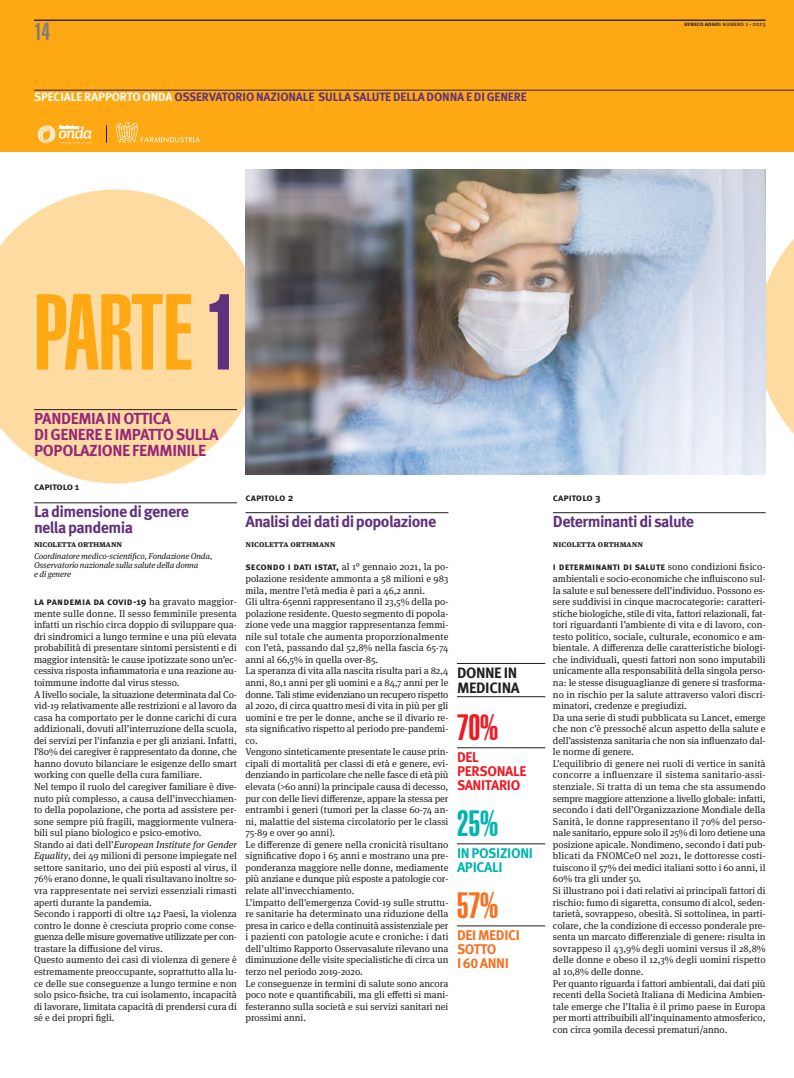
<style>
.page{position:relative;width:794px;height:1078px;background:#fff}
.page>*{position:absolute;margin:0;border:0;box-sizing:border-box;transform-origin:0 0}
.t1{font:900 extra-condensed 105.7px "Helvetica";letter-spacing:-.02em;color:#fea814}
.t2{font:900 extra-condensed 36px "Helvetica";color:#ef1923}
.t3{font:900 extra-condensed 36px "Helvetica";color:#00b5ae}
.t4{font:900 extra-condensed 36px "Helvetica";color:#f67020}
.t5{font:900 extra-condensed 24px "Helvetica";color:#7d7c7e}
.t6{font:700 16px/16px "Meta Pro";letter-spacing:-.035em;color:#60317e}
.t7{font:700 16px/16px "Meta Pro";letter-spacing:-.025em;color:#96277c}
.t8{font:700 15px/15px "Meta Pro";letter-spacing:-.025em;color:#241f1f}
.t9{font:700 14px/14px "Meta Pro";letter-spacing:-.025em;color:#ef1923}
.t10{font:700 14px/13.9px "Meta Pro";letter-spacing:-.025em;color:#f67020}
.t11{font:700 14px/14px "Meta Pro";letter-spacing:-.025em;color:#00b5ae}
.t12{font:700 12px "Meta Pro";letter-spacing:-.01em;color:#60317e}
.t13{font:700 10px "Meta Pro";color:#241f1f}
.t14{font:700 10px "Meta Pro";letter-spacing:.02em;color:#241f1f}
.t15{font:700 10px "Meta Pro";letter-spacing:-.02em;color:#241f1f}
.t16{font:9.8px/11.6px "Meta Serif OT";color:#241f1f}
.t17{font:italic 8.5px/9px "Meta Serif OT";letter-spacing:-.01em;color:#241f1f}
.t18{font:700 8.5px "Meta Serif OT";color:#241f1f}
.t19{font:6px "Meta Pro";color:#241f1f}
.s1{font-weight:700}
.s2{color:#fff}
.s3{color:#60317e}
.s4{font-family:"Meta Serif OT";font-weight:400;font-size:9.8px}
.s5{font-style:italic}
.s6{font-family:"Meta Pro";font-weight:700;font-size:10px}
</style>
<div class="page">
<div style="left:0;top:0;width:794px;height:151px;background:#fea814"></div>
<svg style="left:757px;top:189px;width:37px;height:286px"></svg>
<svg style="left:0;top:189px;width:262px;height:294px;background:#fee0ad"></svg>
<hr style="left:34px;top:20px;width:731px;height:1px;background:#241f1f">
<hr style="left:34px;top:409px;width:203px;height:1px;background:#241f1f">
<hr style="left:34px;top:502px;width:203px;height:1px;background:#241f1f">
<hr style="left:245px;top:512px;width:203px;height:1px;background:#241f1f">
<hr style="left:553px;top:512px;width:212px;height:1px;background:#241f1f">
<hr style="left:34px;top:90px;width:760px;height:1px;background:#241f1f">
<svg style="left:37px;top:125px;width:55px;height:20px"></svg>
<svg style="left:116px;top:122px;width:84px;height:21px"></svg>
<svg style="left:106px;top:125px;width:1px;height:18px"></svg>
<img style="left:245px;top:169px;width:520px;height:305px">
<hr style="left:457px;top:663px;width:88px;height:1px;background:#241f1f">
<hr style="left:457px;top:696px;width:88px;height:1px;background:#241f1f">
<hr style="left:457px;top:747px;width:88px;height:1px;background:#241f1f">
<hr style="left:457px;top:843px;width:88px;height:1px;background:#241f1f">
<hr style="left:457px;top:925px;width:88px;height:1px;background:#241f1f">
<h3 class="t5" style="left:34px;top:23px;width:17px">14</h3>
<p class="t19" style="left:684px;top:22px;width:83px"><span class="s1">gyneco aogoi</span> numero 1 - 2023</p>
<p class="t12" style="left:34px;top:92px;width:494px"><span class="s2">SPECIALE RAPPORTO ONDA</span> OSSERVATORIO NAZIONALE SULLA SALUTE DELLA DONNA E DI GENERE</p>
<h1 class="t1" style="left:34px;top:294px;width:207px">PARTE <span class="s3">1</span></h1>
<h3 class="t7" style="left:34px;top:411px;width:186px">PANDEMIA IN OTTICA<br>DI GENERE E IMPATTO SULLA<br>POPOLAZIONE FEMMINILE</h3>
<p class="t15" style="left:34px;top:483px;width:47px">capitolo 1</p>
<h3 class="t6" style="left:34px;top:505px;width:157px">La dimensione di genere nella pandemia</h3>
<p class="t18" style="left:34px;top:540px;width:90px">nicoletta orthmann</p>
<p class="t17" style="left:34px;top:551px;width:180px">Coordinatore medico-scientifico, Fondazione Onda,<br>Osservatorio nazionale sulla salute della donna<br>e di genere</p>
<p class="t14" style="left:34px;top:597px;width:204px">la pandemia da covid-19 <span class="s4">ha gravato maggior-</span></p>
<p class="t16" style="left:34px;top:608px;width:204px">mente sulle donne. Il sesso femminile presenta infatti un rischio circa doppio di sviluppare qua&shy;dri sindromici a lungo termine e una più elevata probabilità di presentare sintomi persistenti e di maggior intensità: le cause ipotizzate sono un’ec&shy;cessiva risposta infiammatoria e una reazione au&shy;toimmune indotte dal virus stesso.<br>A livello sociale, la situazione determinata dal Co&shy;vid-19 relativamente alle restrizioni e al lavoro da casa ha comportato per le donne carichi di cura addizionali, dovuti all’interruzione della scuola, dei servizi per l’infanzia e per gli anziani. Infatti, l’80% dei caregiver è rappresentato da donne, che hanno dovuto bilanciare le esigenze dello smart working con quelle della cura familiare.<br>Nel tempo il ruolo del caregiver familiare è dive&shy;nuto più complesso, a causa dell’invecchiamen&shy;to della popolazione, che porta ad assistere per&shy;sone sempre più fragili, maggiormente vulnera&shy;bili sul piano biologico e psico-emotivo.<br>Stando ai dati dell’<span class="s5">European Institute for Gender Equality</span>, dei 49 milioni di persone impiegate nel settore sanitario, uno dei più esposti al virus, il 76% erano donne, le quali risultavano inoltre so&shy;vra rappresentate nei servizi essenziali rimasti aperti durante la pandemia.<br>Secondo i rapporti di oltre 142 Paesi, la violenza contro le donne è cresciuta proprio come conse&shy;guenza delle misure governative utilizzate per con&shy;trastare la diffusione del virus.<br>Questo aumento dei casi di violenza di genere è estremamente preoccupante, soprattutto alla lu&shy;ce delle sue conseguenze a lungo termine e non solo psico-fisiche, tra cui isolamento, incapacità di lavorare, limitata capacità di prendersi cura di sé e dei propri figli.</p>
<p class="t13" style="left:245px;top:493px;width:49px">capitolo 2</p>
<h3 class="t6" style="left:245px;top:514px;width:192px">Analisi dei dati di popolazione</h3>
<p class="t18" style="left:245px;top:541px;width:92px">nicoletta orthmann</p>
<p class="t16" style="left:245px;top:562px;width:204px"><span class="s6">secondo i dati istat,</span> al 1° gennaio 2021, la po&shy;polazione residente ammonta a 58 milioni e 983 mila, mentre l’età media è pari a 46,2 anni.<br>Gli ultra-65enni rappresentano il 23,5% della po&shy;polazione residente. Questo segmento di popola&shy;zione vede una maggior rappresentanza femmi&shy;nile sul totale che aumenta proporzionalmente con l’età, passando dal 52,8% nella fascia 65-74 anni al 66,5% in quella over-85.<br>La speranza di vita alla nascita risulta pari a 82,4 anni, 80,1 anni per gli uomini e a 84,7 anni per le donne. Tali stime evidenziano un recupero rispetto al 2020, di circa quattro mesi di vita in più per gli uomini e tre per le donne, anche se il divario re&shy;sta significativo rispetto al periodo pre-pandemi&shy;co.<br>Vengono sinteticamente presentate le cause prin&shy;cipali di mortalità per classi di età e genere, evi&shy;denziando in particolare che nelle fasce di età più elevata (&gt;60 anni) la principale causa di decesso, pur con delle lievi differenze, appare la stessa per entrambi i generi (tumori per la classe 60-74 an&shy;ni, malattie del sistema circolatorio per le classi 75-89 e over 90 anni).<br>Le differenze di genere nella cronicità risultano significative dopo i 65 anni e mostrano una pre&shy;ponderanza maggiore nelle donne, mediamente più anziane e dunque più esposte a patologie cor&shy;relate all’invecchiamento.<br>L’impatto dell’emergenza Covid-19 sulle struttu&shy;re sanitarie ha determinato una riduzione della presa in carico e della continuità assistenziale per i pazienti con patologie acute e croniche: i dati dell’ultimo Rapporto Osservasalute rilevano una diminuzione delle visite specialistiche di circa un terzo nel periodo 2019-2020.<br>Le conseguenze in termini di salute sono ancora poco note e quantificabili, ma gli effetti si mani&shy;festeranno sulla società e sui servizi sanitari nei prossimi anni.</p>
<h3 class="t8" style="left:457px;top:666px;width:64px">DONNE IN<br>MEDICINA</h3>
<h2 class="t2" style="left:457px;top:714px;width:43px">70%</h2>
<h3 class="t9" style="left:457px;top:751px;width:71px">DEL<br>PERSONALE<br>SANITARIO</h3>
<h2 class="t3" style="left:457px;top:810px;width:43px">25%</h2>
<h3 class="t11" style="left:457px;top:847px;width:77px">IN POSIZIONI<br>APICALI</h3>
<h2 class="t4" style="left:457px;top:892px;width:43px">57%</h2>
<h3 class="t10" style="left:457px;top:929px;width:64px">DEI MEDICI<br>SOTTO<br>I 60 ANNI</h3>
<p class="t13" style="left:553px;top:493px;width:49px">capitolo 3</p>
<h3 class="t6" style="left:553px;top:514px;width:143px">Determinanti di salute</h3>
<p class="t18" style="left:553px;top:541px;width:92px">nicoletta orthmann</p>
<p class="t13" style="left:553px;top:563px;width:214px">i determinanti di salute <span class="s4">sono condizioni fisico-</span></p>
<p class="t16" style="left:553px;top:573px;width:214px">ambientali e socio-economiche che influiscono sul&shy;la salute e sul benessere dell’individuo. Possono es&shy;sere suddivisi in cinque macrocategorie: caratteri&shy;stiche biologiche, stile di vita, fattori relazionali, fat&shy;tori riguardanti l’ambiente di vita e di lavoro, con&shy;testo politico, sociale, culturale, economico e am&shy;bientale. A differenza delle caratteristiche biologi&shy;che individuali, questi fattori non sono imputabili unicamente alla responsabilità della singola perso&shy;na: le stesse disuguaglianze di genere si trasforma&shy;no in rischio per la salute attraverso valori discri&shy;minatori, credenze e pregiudizi.<br>Da una serie di studi pubblicata su Lancet, emerge che non c’è pressoché alcun aspetto della salute e dell’assistenza sanitaria che non sia influenzato dal&shy;le norme di genere.<br>L’equilibrio di genere nei ruoli di vertice in sanità concorre a influenzare il sistema sanitario-assi&shy;stenziale. Si tratta di un tema che sta assumendo sempre maggiore attenzione a livello globale: infatti, secondo i dati dell’Organizzazione Mondiale della Sanità, le donne rappresentano il 70% del perso&shy;nale sanitario, eppure solo il 25% di loro detiene una posizione apicale. Nondimeno, secondo i dati pub&shy;blicati da FNOMCeO nel 2021, le dottoresse costi&shy;tuiscono il 57% dei medici italiani sotto i 60 anni, il 60% tra gli under 50.<br>Si illustrano poi i dati relativi ai principali fattori di rischio: fumo di sigaretta, consumo di alcol, seden&shy;tarietà, sovrappeso, obesità. Si sottolinea, in parti&shy;colare, che la condizione di eccesso ponderale pre&shy;senta un marcato differenziale di genere: risulta in sovrappeso il 43,9% degli uomini versus il 28,8% delle donne e obeso il 12,3% degli uomini rispetto al 10,8% delle donne.<br>Per quanto riguarda i fattori ambientali, dai dati più recenti della Società Italiana di Medicina Ambien&shy;tale emerge che l’Italia è il primo paese in Europa per morti attribuibili all’inquinamento atmosferico, con circa 90mila decessi prematuri/anno.</p>
</div>
